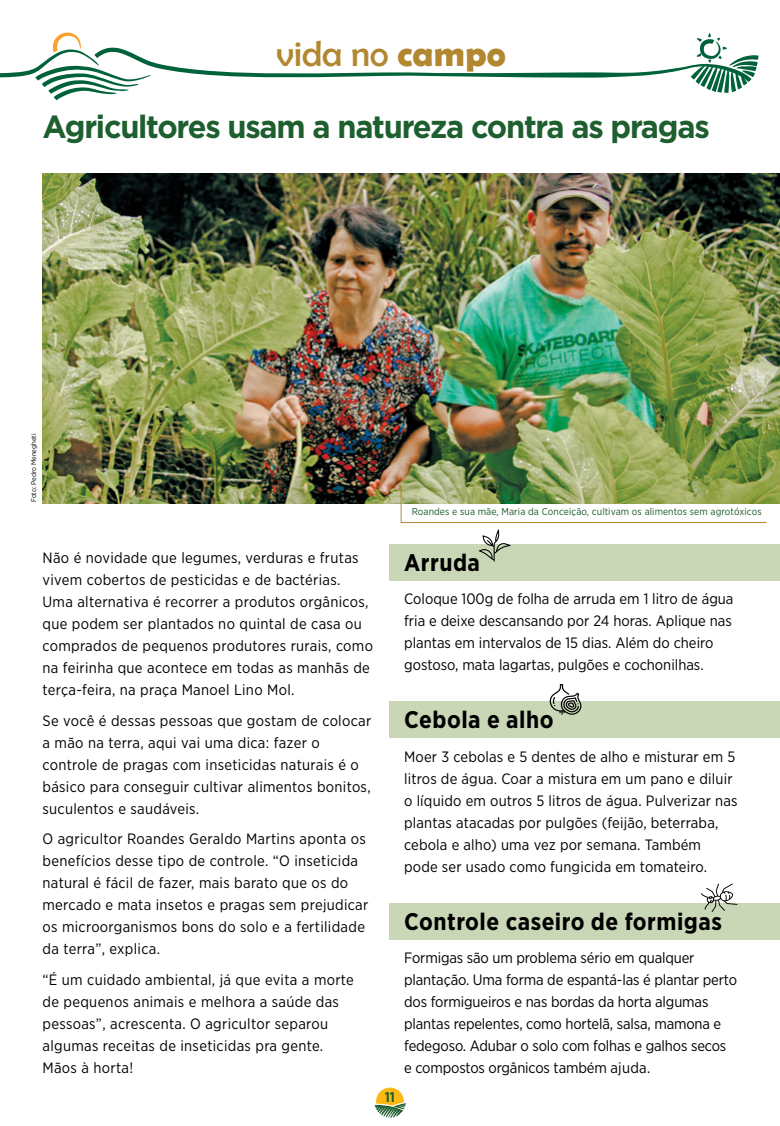
<style>
.page{position:relative;width:780px;height:1126px;background:#fff}
.page>*{position:absolute;margin:0;border:0;box-sizing:border-box;transform-origin:0 0}
.t1{font:36px "Berlin Sans FB";color:#b18730}
.t2{font:700 32px "Gotham";letter-spacing:-.04em;color:#1e5f2f;scale:.96 1}
.t3{font:700 24px "Gotham Narrow";letter-spacing:.02em;color:#000}
.t4{font:15px/22px "Gotham Narrow";letter-spacing:.01em;color:#000}
.t5{font:15px/22px "Gotham Narrow";letter-spacing:-.01em;color:#000}
.t6{font:700 14px "Gotham Narrow";color:#1e5f2f}
.t7{font:10px "Gotham Narrow";letter-spacing:.01em;color:#1d5a2e}
.t8{font:7px "Gotham Narrow";color:#000}
.s1{font-family:"Berlin Sans FB Demi";font-weight:700}
</style>
<div class="page">
<div style="left:389px;top:544px;width:391px;height:37px;background:#c9d7b7"></div>
<div style="left:389px;top:701px;width:391px;height:37px;background:#c9d7b7"></div>
<div style="left:389px;top:902px;width:391px;height:37px;background:#c9d7b7"></div>
<img style="left:43px;top:173px;width:737px;height:330px">
<svg style="left:478px;top:529px;width:32px;height:32px"></svg>
<svg style="left:701px;top:883px;width:36px;height:29px"></svg>
<svg style="left:549px;top:684px;width:32px;height:30px"></svg>
<svg style="left:400px;top:487px;width:367px;height:36px"></svg>
<svg style="left:0;top:32px;width:758px;height:68px"></svg>
<svg style="left:374px;top:1087px;width:32px;height:30px"></svg>
<h1 class="t1" style="left:276px;top:34px;width:231px">vida no <span class="s1">campo</span></h1>
<h2 class="t2" style="left:43px;top:105px;width:696px">Agricultores usam a natureza contra as pragas</h2>
<p class="t8" style="left:29px;top:502px;width:70px;rotate:-90deg">Foto: Pedro Menegheti</p>
<p class="t7" style="left:411px;top:505px;width:351px">Roandes e sua mãe, Maria da Conceição, cultivam os alimentos sem agrotóxicos</p>
<p class="t4" style="left:43px;top:546px;width:332px">Não é novidade que legumes, verduras e frutas vivem cobertos de pesticidas e de bactérias.<br>Uma alternativa é recorrer a produtos orgânicos, que podem ser plantados no quintal de casa ou comprados de pequenos produtores rurais, como na feirinha que acontece em todas as manhãs de terça-feira, na praça Manoel Lino Mol.</p>
<p class="t4" style="left:43px;top:709px;width:330px">Se você é dessas pessoas que gostam de colocar a mão na terra, aqui vai uma dica: fazer o controle de pragas com inseticidas naturais é o básico para conseguir cultivar alimentos bonitos, suculentos e saudáveis.</p>
<p class="t4" style="left:43px;top:827px;width:327px">O agricultor Roandes Geraldo Martins aponta os benefícios desse tipo de controle. “O inseticida natural é fácil de fazer, mais barato que os do mercado e mata insetos e pragas sem prejudicar os microorganismos bons do solo e a fertilidade da terra”, explica.</p>
<p class="t4" style="left:43px;top:968px;width:313px">“É um cuidado ambiental, já que evita a morte de pequenos animais e melhora a saúde das pessoas”, acrescenta. O agricultor separou algumas receitas de inseticidas pra gente.<br>Mãos à horta!</p>
<p class="t6" style="left:385px;top:1088px;width:12px">11</p>
<h3 class="t3" style="left:404px;top:547px;width:77px">Arruda</h3>
<p class="t4" style="left:404px;top:587px;width:331px">Coloque 100g de folha de arruda em 1 litro de água fria e deixe descansando por 24 horas. Aplique nas plantas em intervalos de 15 dias. Além do cheiro gostoso, mata lagartas, pulgões e cochonilhas.</p>
<h3 class="t3" style="left:404px;top:704px;width:151px">Cebola e alho</h3>
<p class="t4" style="left:404px;top:745px;width:335px">Moer 3 cebolas e 5 dentes de alho e misturar em 5 litros de água. Coar a mistura em um pano e diluir o líquido em outros 5 litros de água. Pulverizar nas plantas atacadas por pulgões (feijão, beterraba, cebola e alho) uma vez por semana. Também pode ser usado como fungicida em tomateiro.</p>
<h3 class="t3" style="left:404px;top:905px;width:319px">Controle caseiro de formigas</h3>
<p class="t5" style="left:404px;top:946px;width:334px">Formigas são um problema sério em qualquer plantação. Uma forma de espantá-las é plantar perto dos formigueiros e nas bordas da horta algumas plantas repelentes, como hortelã, salsa, mamona e fedegoso. Adubar o solo com folhas e galhos secos e compostos orgânicos também ajuda.</p>
</div>
